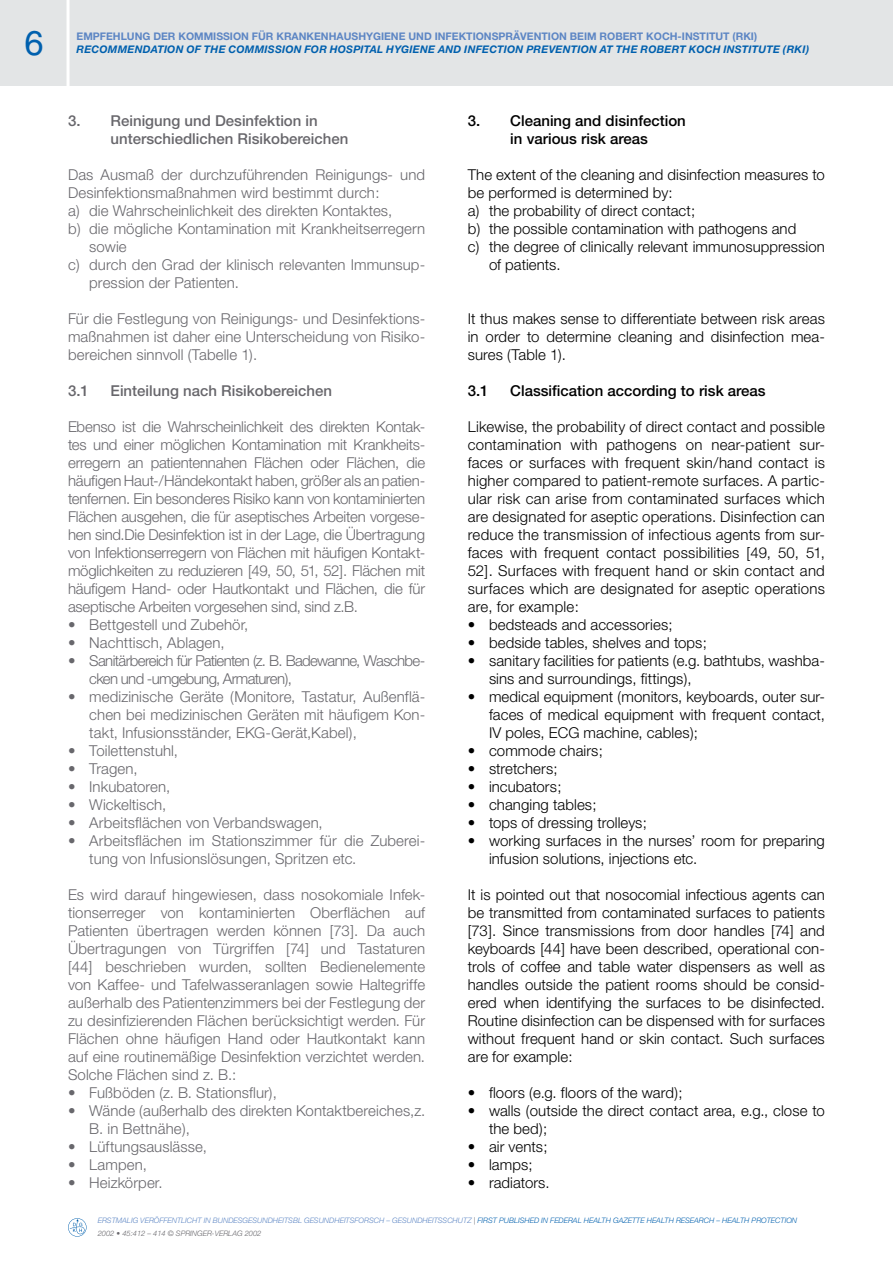
<style>
.page{position:relative;width:893px;height:1263px;background:#fff}
.page>*{position:absolute;margin:0;border:0;box-sizing:border-box;transform-origin:0 0}
.t1{font:34.5px "Helvetica LT Std";color:#0060ae}
.t2{font:300 15px/18px "Helvetica Neue";letter-spacing:.005em;color:#68676c;text-align:justify}
.t3{font:300 15px/18px "Helvetica Neue";letter-spacing:.005em;color:#000;text-align:justify}
.t4{font:500 15px/18px "Helvetica Neue";color:#68676c}
.t5{font:500 15px/18px "Helvetica Neue";color:#000;text-align:center}
.t6{font:300 15px/18px "Helvetica Neue";letter-spacing:-.045em;color:#68676c}
.t7{font:italic 700 10.5px "Helvetica Neue";letter-spacing:.02em;color:#0060ae}
.t8{font:700 10.5px "Helvetica Neue";color:#5d86c4}
.t9{font:italic 300 7.5px/13.2px "Helvetica Neue";color:#5d86c4}
.s1{color:#68676c}
.s2{color:#0060ae}
</style>
<div class="page">
<div style="left:0;top:0;width:893px;height:85px;background:#e3e5e6"></div>
<hr style="left:67px;top:0;width:3px;height:106px;background:#fff">
<svg style="left:68px;top:1218px;width:18px;height:18px"></svg>
<h1 class="t1" style="left:24px;top:23px;width:21px">6</h1>
<p class="t8" style="left:77px;top:30px;width:682px">EMPFEHLUNG DER KOMMISSION FÜR KRANKENHAUSHYGIENE UND INFEKTIONSPRÄVENTION BEIM ROBERT KOCH-INSTITUT (RKI)</p>
<p class="t7" style="left:77px;top:43px;width:734px">RECOMMENDATION OF THE COMMISSION FOR HOSPITAL HYGIENE AND INFECTION PREVENTION AT THE ROBERT KOCH INSTITUTE (RKI)</p>
<p class="t4" style="left:111px;top:112px;width:239px;text-indent:-43px">3. Reinigung und Desinfektion in unterschiedlichen Risikobereichen</p>
<p class="t2" style="left:68px;top:165px;width:359px">Das Ausmaß der durchzuführenden Reinigungs- und</p>
<p class="t2" style="left:68px;top:183px;width:313px">Desinfektionsmaßnahmen wird bestimmt durch:</p>
<p class="t2" style="left:68px;top:201px;width:326px">a) die Wahrscheinlichkeit des direkten Kontaktes,</p>
<p class="t2" style="left:68px;top:219px;width:359px">b) die mögliche Kontamination mit Krankheitserregern</p>
<p class="t2" style="left:89px;top:237px;width:39px">sowie</p>
<p class="t2" style="left:68px;top:255px;width:359px">c) durch den Grad der klinisch relevanten Immunsup-</p>
<p class="t2" style="left:89px;top:273px;width:151px">pression der Patienten.</p>
<p class="t2" style="left:68px;top:309px;width:359px">Für die Festlegung von Reinigungs- und Desinfektions&shy;maßnahmen ist daher eine Unterscheidung von Risiko&shy;bereichen sinnvoll (Tabelle 1).</p>
<p class="t4" style="left:68px;top:382px;width:22px">3.1</p>
<p class="t4" style="left:111px;top:382px;width:223px">Einteilung nach Risikobereichen</p>
<p class="t2" style="left:68px;top:417px;width:359px">Ebenso ist die Wahrscheinlichkeit des direkten Kontak&shy;tes und einer möglichen Kontamination mit Krankheits&shy;erregern an patientennahen Flächen oder Flächen, die häufigen Haut-/Händekontakt haben, größer als an patien&shy;tenfernen. Ein besonderes Risiko kann von kontaminierten Flächen ausgehen, die für aseptisches Arbeiten vorgese&shy;hen sind.Die Desinfektion ist in der Lage, die Übertragung von Infektionserregern von Flächen mit häufigen Kontakt&shy;möglichkeiten zu reduzieren [49, 50, 51, 52]. Flächen mit häufigem Hand- oder Hautkontakt und Flächen, die für aseptische Arbeiten vorgesehen sind, sind z.B.</p>
<p class="t2" style="left:68px;top:615px;width:182px">• Bettgestell und Zubehör,</p>
<p class="t2" style="left:68px;top:633px;width:158px">• Nachttisch, Ablagen,</p>
<p class="t6" style="left:89px;top:651px;width:337px;text-indent:-21px">• Sanitärbereich für Patienten (z. B. Badewanne, Waschbe&shy;cken und -umgebung, Armaturen),</p>
<p class="t2" style="left:89px;top:687px;width:337px;text-indent:-21px">• medizinische Geräte (Monitore, Tastatur, Außenflä&shy;chen bei medizinischen Geräten mit häufigem Kon&shy;takt, Infusionsständer, EKG-Gerät,Kabel),</p>
<p class="t2" style="left:68px;top:741px;width:111px">• Toilettenstuhl,</p>
<p class="t2" style="left:68px;top:759px;width:71px">• Tragen,</p>
<p class="t2" style="left:68px;top:777px;width:104px">• Inkubatoren,</p>
<p class="t2" style="left:68px;top:795px;width:100px">• Wickeltisch,</p>
<p class="t2" style="left:68px;top:813px;width:256px">• Arbeitsflächen von Verbandswagen,</p>
<p class="t2" style="left:89px;top:831px;width:337px;text-indent:-21px">• Arbeitsflächen im Stationszimmer für die Zuberei&shy;tung von Infusionslösungen, Spritzen etc.</p>
<p class="t2" style="left:68px;top:885px;width:359px">Es wird darauf hingewiesen, dass nosokomiale Infek&shy;tionserreger von kontaminierten Oberflächen auf Patienten übertragen werden können [73]. Da auch Übertragungen von Türgriffen [74] und Tastaturen [44] beschrieben wurden, sollten Bedienelemente von Kaffee- und Tafelwasseranlagen sowie Haltegriffe außerhalb des Patientenzimmers bei der Festlegung der zu desinfizierenden Flächen berücksichtigt werden. Für Flächen ohne häufigen Hand oder Hautkontakt kann auf eine routinemäßige Desinfektion verzichtet werden.<br>Solche Flächen sind z. B.:</p>
<p class="t2" style="left:68px;top:1083px;width:210px">• Fußböden (z. B. Stationsflur),</p>
<p class="t2" style="left:89px;top:1101px;width:337px;text-indent:-21px">• Wände (außerhalb des direkten Kontaktbereiches,z.<br>B. in Bettnähe),</p>
<p class="t2" style="left:68px;top:1137px;width:140px">• Lüftungsauslässe,</p>
<p class="t2" style="left:68px;top:1155px;width:80px">• Lampen,</p>
<p class="t2" style="left:68px;top:1173px;width:96px">• Heizkörper.</p>
<p class="t5" style="left:468px;top:112px;width:220px">3. Cleaning and disinfection in various risk areas</p>
<p class="t3" style="left:468px;top:165px;width:359px">The extent of the cleaning and disinfection measures to</p>
<p class="t3" style="left:468px;top:183px;width:206px">be performed is determined by:</p>
<p class="t3" style="left:468px;top:201px;width:229px">a) the probability of direct contact;</p>
<p class="t3" style="left:468px;top:219px;width:330px">b) the possible contamination with pathogens and</p>
<p class="t3" style="left:468px;top:237px;width:359px">c) the degree of clinically relevant immunosuppression</p>
<p class="t3" style="left:489px;top:255px;width:73px">of patients.</p>
<p class="t3" style="left:468px;top:309px;width:359px">It thus makes sense to differentiate between risk areas in order to determine cleaning and disinfection mea&shy;sures (Table 1).</p>
<p class="t5" style="left:468px;top:382px;width:22px">3.1</p>
<p class="t5" style="left:510px;top:382px;width:257px">Classification according to risk areas</p>
<p class="t3" style="left:468px;top:417px;width:359px">Likewise, the probability of direct contact and possible contamination with pathogens on near-patient sur&shy;faces or surfaces with frequent skin/hand contact is higher compared to patient-remote surfaces. A partic&shy;ular risk can arise from contaminated surfaces which are designated for aseptic operations. Disinfection can reduce the transmission of infectious agents from sur&shy;faces with frequent contact possibilities [49, 50, 51, 52]. Surfaces with frequent hand or skin contact and surfaces which are designated for aseptic operations are, for example:</p>
<p class="t3" style="left:468px;top:615px;width:206px">• bedsteads and accessories;</p>
<p class="t3" style="left:468px;top:633px;width:241px">• bedside tables, shelves and tops;</p>
<p class="t3" style="left:489px;top:651px;width:337px;text-indent:-21px">• sanitary facilities for patients (e.g. bathtubs, washba&shy;sins and surroundings, fittings),</p>
<p class="t3" style="left:489px;top:687px;width:337px;text-indent:-21px">• medical equipment (monitors, keyboards, outer sur&shy;faces of medical equipment with frequent contact, IV poles, ECG machine, cables);</p>
<p class="t3" style="left:468px;top:741px;width:137px">• commode chairs;</p>
<p class="t3" style="left:468px;top:759px;width:92px">• stretchers;</p>
<p class="t3" style="left:468px;top:777px;width:95px">• incubators;</p>
<p class="t3" style="left:468px;top:795px;width:130px">• changing tables;</p>
<p class="t3" style="left:468px;top:813px;width:181px">• tops of dressing trolleys;</p>
<p class="t3" style="left:489px;top:831px;width:337px;text-indent:-21px">• working surfaces in the nurses’ room for preparing infusion solutions, injections etc.</p>
<p class="t3" style="left:468px;top:885px;width:359px">It is pointed out that nosocomial infectious agents can be transmitted from contaminated surfaces to patients [73]. Since transmissions from door handles [74] and keyboards [44] have been described, operational con&shy;trols of coffee and table water dispensers as well as handles outside the patient rooms should be consid&shy;ered when identifying the surfaces to be disinfected.<br>Routine disinfection can be dispensed with for surfaces without frequent hand or skin contact. Such surfaces are for example:</p>
<p class="t3" style="left:468px;top:1083px;width:216px">• floors (e.g. floors of the ward);</p>
<p class="t3" style="left:489px;top:1101px;width:337px;text-indent:-21px">• walls (outside the direct contact area, e.g., close to the bed);</p>
<p class="t3" style="left:468px;top:1137px;width:81px">• air vents;</p>
<p class="t3" style="left:468px;top:1155px;width:67px">• lamps;</p>
<p class="t3" style="left:468px;top:1173px;width:83px">• radiators.</p>
<p class="t9" style="left:98px;top:1214px;width:701px">ERSTMALIG VERÖFFENTLICHT IN BUNDESGESUNDHEITSBL GESUNDHEITSFORSCH – GESUNDHEITSSCHUTZ <span class="s1">|</span> <span class="s2">FIRST PUBLISHED IN FEDERAL HEALTH GAZETTE HEALTH RESEARCH – HEALTH PROTECTION<br></span><span class="s1">2002 • 45:412 – 414 © SPRINGER-VERLAG 2002</span></p>
</div>
